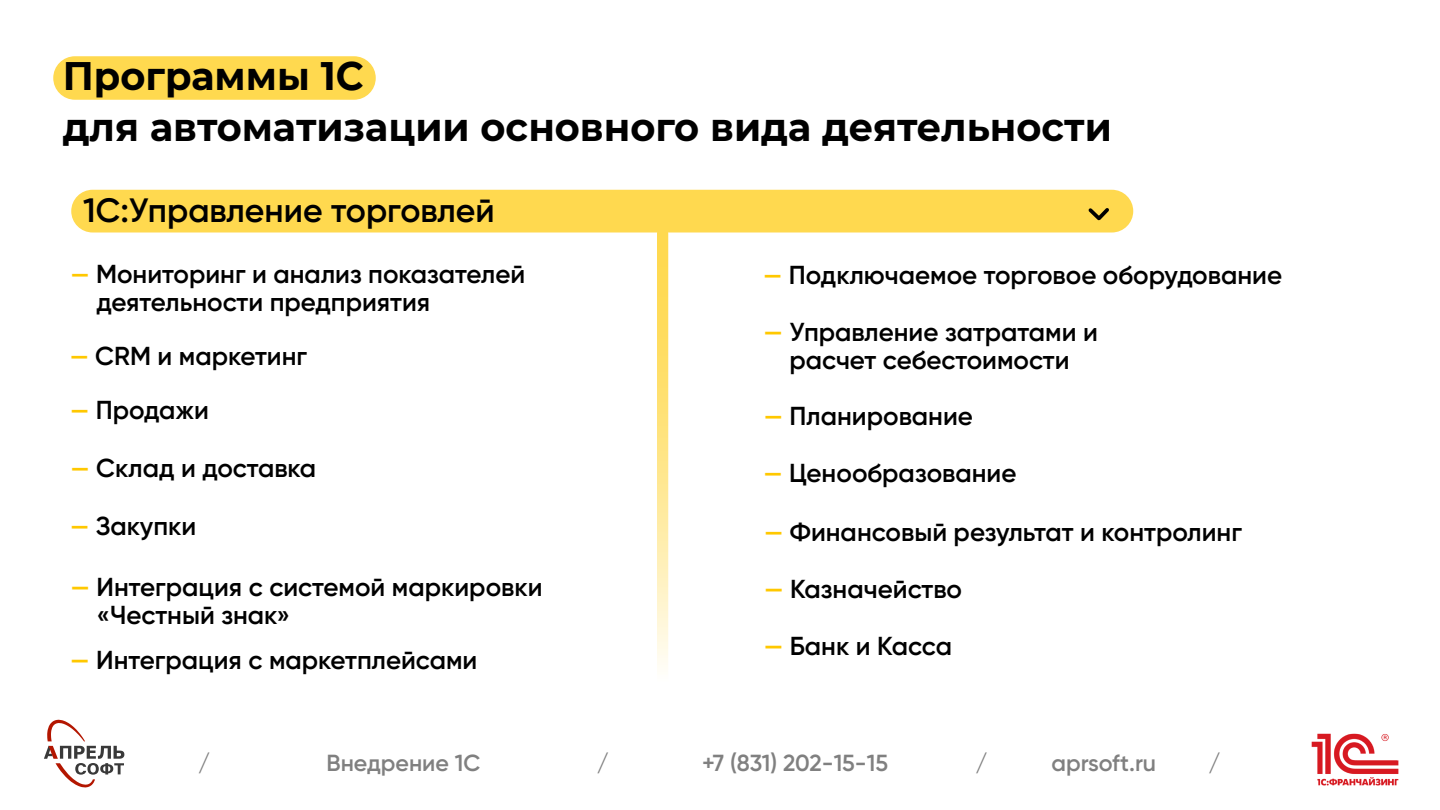
<style>
.page{position:relative;width:1440px;height:810px;background:#fff}
.page>*{position:absolute;margin:0;border:0;box-sizing:border-box;transform-origin:0 0}
.t1{font:700 39.75px/51.1px "Montserrat";color:#000;scale:.96 1}
.t2{font:600 33.75px "Gilroy";color:#000}
.t3{font:600 25.95px/28px "Gilroy";color:#000}
.t4{font:600 23.25px "Gilroy";color:#808080}
.s1{font-size:25.58px;color:#ffc800}
.s2{color:#ffc800}
</style>
<div class="page">
<div style="left:71px;top:190px;width:1062px;height:42px;background:#ffd94f;border-radius:21px"></div>
<svg style="left:1088px;top:208px;width:21px;height:13px"></svg>
<div style="left:53px;top:56px;width:323px;height:44px;background:#ffd94f;border-radius:22px"></div>
<svg style="left:44px;top:719px;width:80px;height:69px"></svg>
<img style="left:1311px;top:733px;width:88px;height:53px">
<svg style="left:657px;top:228px;width:11px;height:474px;background:#ffe895"></svg>
<h1 class="t1" style="left:63px;top:49px;width:1094px">Программы 1С<br>для автоматизации основного вида деятельности</h1>
<h2 class="t2" style="left:83px;top:189px;width:413px">1С:Управление торговлей</h2>
<p class="t3" style="left:96px;top:260px;width:430px;text-indent:-26px"><span class="s1">—</span> Мониторинг и анализ показателей деятельности предприятия</p>
<p class="t3" style="left:70px;top:342px;width:239px"><span class="s1">—</span> CRM и маркетинг</p>
<p class="t3" style="left:70px;top:396px;width:140px"><span class="s1">—</span> Продажи</p>
<p class="t3" style="left:71px;top:453px;width:247px"><span class="s1">—</span> Склад и доставка</p>
<p class="t3" style="left:70px;top:512px;width:128px"><span class="s1">—</span> Закупки</p>
<p class="t3" style="left:97px;top:573px;width:448px;text-indent:-26px"><span class="s2">—</span> Интеграция с системой маркировки «Честный знак»</p>
<p class="t3" style="left:70px;top:645px;width:409px"><span class="s2">—</span> Интеграция с маркетплейсами</p>
<p class="t3" style="left:763px;top:261px;width:520px"><span class="s1">—</span> Подключаемое торговое оборудование</p>
<p class="t3" style="left:763px;top:318px;width:336px;text-align:center"><span class="s2">—</span> Управление затратами и расчет себестоимости</p>
<p class="t3" style="left:764px;top:401px;width:211px"><span class="s1">—</span> Планирование</p>
<p class="t3" style="left:764px;top:459px;width:254px"><span class="s1">—</span> Ценообразование</p>
<p class="t3" style="left:764px;top:518px;width:479px"><span class="s1">—</span> Финансовый результат и контролинг</p>
<p class="t3" style="left:764px;top:575px;width:199px"><span class="s2">—</span> Казначейство</p>
<p class="t3" style="left:764px;top:632px;width:190px"><span class="s2">—</span> Банк и Касса</p>
<p class="t4" style="left:198px;top:749px;width:14px">/</p>
<p class="t4" style="left:327px;top:749px;width:156px">Внедрение 1С</p>
<p class="t4" style="left:597px;top:749px;width:14px">/</p>
<p class="t4" style="left:702px;top:749px;width:188px">+7 (831) 202-15-15</p>
<p class="t4" style="left:975px;top:749px;width:14px">/</p>
<p class="t4" style="left:1052px;top:749px;width:106px">aprsoft.ru</p>
<p class="t4" style="left:1209px;top:749px;width:14px">/</p>
</div>
